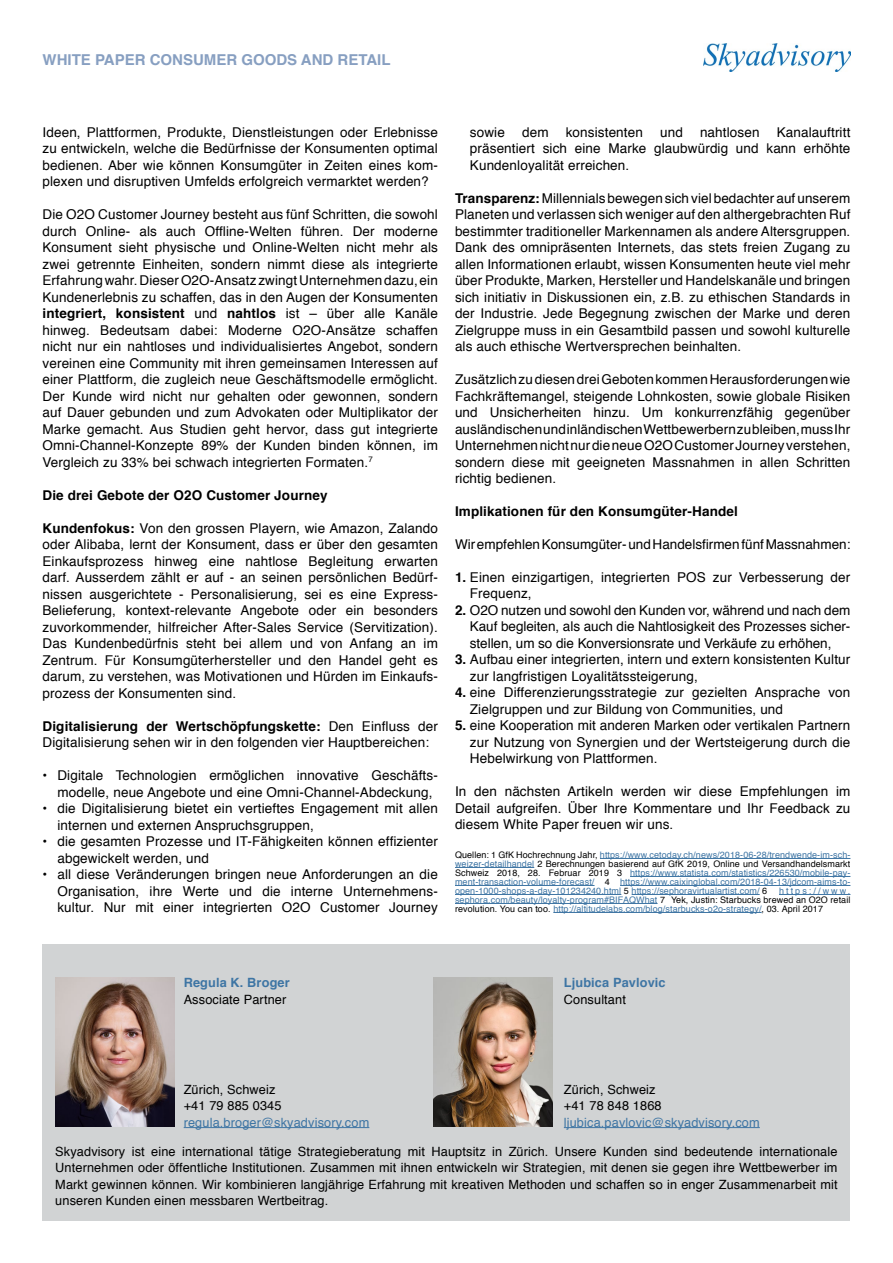
<style>
.page{position:relative;width:893px;height:1263px;background:#fff}
.page>*{position:absolute;margin:0;border:0;box-sizing:border-box;transform-origin:0 0}
.t1{font:700 15px "Helvetica";color:#879fc1}
.t2{font:13.5px/16.5px "Helvetica";letter-spacing:.01em;color:#000;text-align:justify}
.t3{font:700 13.5px "Helvetica";letter-spacing:.01em;color:#000}
.t4{font:12.75px/16.5px "Helvetica";letter-spacing:.01em;color:#000}
.t5{font:12.75px "Helvetica";letter-spacing:.01em;color:#3e75a4}
.t6{font:700 12.75px "Helvetica";letter-spacing:.01em;color:#3e75a4}
.t7{font:9px/9px "Helvetica";letter-spacing:.01em;color:#3e75a4;text-align:justify}
.s1{font-weight:700}
.s2{color:#000}
</style>
<div class="page">
<div style="left:43px;top:944px;width:807px;height:276px;background:#d1d3d4"></div>
<hr style="left:184px;top:1127px;width:185px;height:1px;background:#3e75a4">
<hr style="left:564px;top:1127px;width:196px;height:1px;background:#3e75a4">
<hr style="left:600px;top:858px;width:250px;height:1px;background:#3e75a4">
<hr style="left:455px;top:867px;width:79px;height:1px;background:#3e75a4">
<hr style="left:630px;top:876px;width:220px;height:1px;background:#3e75a4">
<hr style="left:455px;top:885px;width:139px;height:1px;background:#3e75a4">
<hr style="left:620px;top:885px;width:230px;height:1px;background:#3e75a4">
<hr style="left:455px;top:894px;width:166px;height:1px;background:#3e75a4">
<hr style="left:632px;top:894px;width:128px;height:1px;background:#3e75a4">
<hr style="left:779px;top:894px;width:71px;height:1px;background:#3e75a4">
<hr style="left:455px;top:903px;width:203px;height:1px;background:#3e75a4">
<hr style="left:553px;top:912px;width:209px;height:1px;background:#3e75a4">
<img style="left:433px;top:978px;width:119px;height:148px">
<img style="left:55px;top:978px;width:119px;height:148px">
<img style="left:703px;top:44px;width:147px;height:28px">
<p class="t1" style="left:43px;top:48px;width:350px">WHITE PAPER CONSUMER GOODS AND RETAIL</p>
<p class="t2" style="left:43px;top:124px;width:397px">Ideen, Plattformen, Produkte, Dienstleistungen oder Erlebnisse zu entwickeln, welche die Bedürfnisse der Konsumenten optimal bedienen. Aber wie können Konsumgüter in Zeiten eines kom&shy;plexen und disruptiven Umfelds erfolgreich vermarktet werden?</p>
<p class="t2" style="left:43px;top:206px;width:397px">Die O2O Customer Journey besteht aus fünf Schritten, die sowohl durch Online- als auch Offline-Welten führen. Der moderne Konsument sieht physische und Online-Welten nicht mehr als zwei getrennte Einheiten, sondern nimmt diese als integrierte Erfahrung wahr. Dieser O2O-Ansatz zwingt Unternehmen dazu, ein Kundenerlebnis zu schaffen, das in den Augen der Konsumenten <span class="s1">integriert, konsistent</span> und <span class="s1">nahtlos</span> ist – über alle Kanäle hinweg. Bedeutsam dabei: Moderne O2O-Ansätze schaffen nicht nur ein nahtloses und individualisiertes Angebot, sondern vereinen eine Community mit ihren gemeinsamen Interessen auf einer Plattform, die zugleich neue Geschäftsmodelle ermöglicht.<br>Der Kunde wird nicht nur gehalten oder gewonnen, sondern auf Dauer gebunden und zum Advokaten oder Multiplikator der Marke gemacht. Aus Studien geht hervor, dass gut integrierte Omni-Channel-Konzepte 89% der Kunden binden können, im Vergleich zu 33% bei schwach integrierten Formaten.<sup>7</sup></p>
<p class="t3" style="left:43px;top:484px;width:287px">Die drei Gebote der O2O Customer Journey</p>
<p class="t2" style="left:43px;top:520px;width:397px"><span class="s1">Kundenfokus:</span> Von den grossen Playern, wie Amazon, Zalando oder Alibaba, lernt der Konsument, dass er über den gesamten Einkaufsprozess hinweg eine nahtlose Begleitung erwarten darf. Ausserdem zählt er auf - an seinen persönlichen Bedürf&shy;nissen ausgerichtete - Personalisierung, sei es eine Express-Belieferung, kontext-relevante Angebote oder ein besonders zuvorkommender, hilfreicher After-Sales Service (Servitization).<br>Das Kundenbedürfnis steht bei allem und von Anfang an im Zentrum. Für Konsumgüterhersteller und den Handel geht es darum, zu verstehen, was Motivationen und Hürden im Einkaufs&shy;prozess der Konsumenten sind.</p>
<p class="t2" style="left:43px;top:718px;width:397px"><span class="s1">Digitalisierung der Wertschöpfungskette:</span> Den Einfluss der<br>Digitalisierung sehen wir in den folgenden vier Hauptbereichen:</p>
<p class="t2" style="left:57px;top:767px;width:382px;text-indent:-15px">• Digitale Technologien ermöglichen innovative Geschäfts&shy;modelle, neue Angebote und eine Omni-Channel-Abdeckung,</p>
<p class="t2" style="left:57px;top:800px;width:382px;text-indent:-15px">• die Digitalisierung bietet ein vertieftes Engagement mit allen internen und externen Anspruchsgruppen,</p>
<p class="t2" style="left:57px;top:833px;width:382px;text-indent:-15px">• die gesamten Prozesse und IT-Fähigkeiten können effizienter abgewickelt werden, und</p>
<p class="t2" style="left:57px;top:866px;width:382px;text-indent:-15px">• all diese Veränderungen bringen neue Anforderungen an die Organisation, ihre Werte und die interne Unternehmens&shy;kultur. Nur mit einer integrierten O2O Customer Journey</p>
<p class="t2" style="left:470px;top:124px;width:382px;text-indent:307px">Kanalauftritt präsentiert sich eine Marke glaubwürdig und kann erhöhte Kundenloyalität erreichen.</p>
<p class="t2" style="left:455px;top:190px;width:397px"><span class="s1">Transparenz:</span> Millennials bewegen sich viel bedachter auf unserem Planeten und verlassen sich weniger auf den althergebrachten Ruf bestimmter traditioneller Markennamen als andere Altersgruppen.<br>Dank des omnipräsenten Internets, das stets freien Zugang zu allen Informationen erlaubt, wissen Konsumenten heute viel mehr über Produkte, Marken, Hersteller und Handelskanäle und bringen sich initiativ in Diskussionen ein, z.B. zu ethischen Standards in der Industrie. Jede Begegnung zwischen der Marke und deren Zielgruppe muss in ein Gesamtbild passen und sowohl kulturelle als auch ethische Wertversprechen beinhalten.</p>
<p class="t2" style="left:455px;top:371px;width:397px">Zusätzlich zu diesen drei Geboten kommen Herausforderungen wie Fachkräftemangel, steigende Lohnkosten, sowie globale Risiken und Unsicherheiten hinzu. Um konkurrenzfähig gegenüber ausländischen und inländischen Wettbewerbern zu bleiben, muss Ihr Unternehmen nicht nur die neue O2O Customer Journey verstehen, sondern diese mit geeigneten Massnahmen in allen Schritten richtig bedienen.</p>
<p class="t3" style="left:455px;top:500px;width:284px">Implikationen für den Konsumgüter-Handel</p>
<p class="t2" style="left:455px;top:536px;width:397px">Wir empfehlen Konsumgüter- und Handelsfirmen fünf Massnahmen:</p>
<p class="t2" style="left:470px;top:569px;width:382px;text-indent:-15px"><span class="s1">1.</span> Einen einzigartigen, integrierten POS zur Verbesserung der<br>Frequenz,</p>
<p class="t2" style="left:470px;top:602px;width:382px;text-indent:-15px"><span class="s1">2.</span> O2O nutzen und sowohl den Kunden vor, während und nach dem Kauf begleiten, als auch die Nahtlosigkeit des Prozesses sicher&shy;stellen, um so die Konversionsrate und Verkäufe zu erhöhen,</p>
<p class="t2" style="left:470px;top:652px;width:382px;text-indent:-15px"><span class="s1">3.</span> Aufbau einer integrierten, intern und extern konsistenten Kultur zur langfristigen Loyalitätssteigerung,</p>
<p class="t2" style="left:470px;top:685px;width:382px;text-indent:-15px"><span class="s1">4.</span> eine Differenzierungsstrategie zur gezielten Ansprache von<br>Zielgruppen und zur Bildung von Communities, und</p>
<p class="t2" style="left:470px;top:718px;width:382px;text-indent:-15px"><span class="s1">5.</span> eine Kooperation mit anderen Marken oder vertikalen Partnern zur Nutzung von Synergien und der Wertsteigerung durch die Hebelwirkung von Plattformen.</p>
<p class="t2" style="left:455px;top:784px;width:397px">In den nächsten Artikeln werden wir diese Empfehlungen im Detail aufgreifen. Über Ihre Kommentare und Ihr Feedback zu diesem White Paper freuen wir uns.</p>
<p class="t7" style="left:455px;top:850px;width:397px"><span class="s2">Quellen: 1 GfK Hochrechnung Jahr,</span> https://www.cetoday.ch/news/2018-06-28/trendwende-im-sch&shy;weizer-detailhandel <span class="s2">2 Berechnungen basierend auf GfK 2019, Online und Versandhandelsmarkt Schweiz 2018, 28. Februar 2019 3</span> https://www.statista.com/statistics/226530/mobile-pay&shy;ment-transaction-volume-forecast/ <span class="s2">4</span> https://www.caixinglobal.com/2018-04-13/jdcom-aims-to&shy;open-1000-shops-a-day-101234240.html <span class="s2">5</span> https://sephoravirtualartist.com/ <span class="s2">6</span></p>
<p class="t2" style="left:470px;top:124px;width:37px">sowie</p>
<p class="t2" style="left:522px;top:124px;width:28px">dem</p>
<p class="t2" style="left:566px;top:124px;width:79px">konsistenten</p>
<p class="t2" style="left:660px;top:124px;width:24px">und</p>
<p class="t2" style="left:700px;top:124px;width:61px">nahtlosen</p>
<p class="t7" style="left:455px;top:886px;width:397px;text-indent:324px">https://www. sephora.com/beauty/loyalty-program#BIFAQWhat <span class="s2">7 Yek, Justin: Starbucks brewed an O2O retail revolution. You can too.</span> http://altitudelabs.com/blog/starbucks-o2o-strategy/<span class="s2">, 03. April 2017</span></p>
<p class="t6" style="left:184px;top:972px;width:108px">Regula K. Broger</p>
<p class="t4" style="left:184px;top:991px;width:104px">Associate Partner</p>
<p class="t6" style="left:564px;top:972px;width:103px">Ljubica Pavlovic</p>
<p class="t4" style="left:564px;top:991px;width:64px">Consultant</p>
<p class="t4" style="left:184px;top:1081px;width:99px">Zürich, Schweiz +41 79 885 0345</p>
<p class="t5" style="left:184px;top:1112px;width:187px">regula.broger@skyadvisory.com</p>
<p class="t4" style="left:564px;top:1081px;width:99px">Zürich, Schweiz +41 78 848 1868</p>
<p class="t5" style="left:564px;top:1112px;width:197px">ljubica.pavlovic@skyadvisory.com</p>
<p class="t4" style="left:55px;top:1143px;width:784px;text-align:justify">Skyadvisory ist eine international tätige Strategieberatung mit Hauptsitz in Zürich. Unsere Kunden sind bedeutende internationale Unternehmen oder öffentliche Institutionen. Zusammen mit ihnen entwickeln wir Strategien, mit denen sie gegen ihre Wettbewerber im Markt gewinnen können. Wir kombinieren langjährige Erfahrung mit kreativen Methoden und schaffen so in enger Zusammenarbeit mit unseren Kunden einen messbaren Wertbeitrag.</p>
</div>
